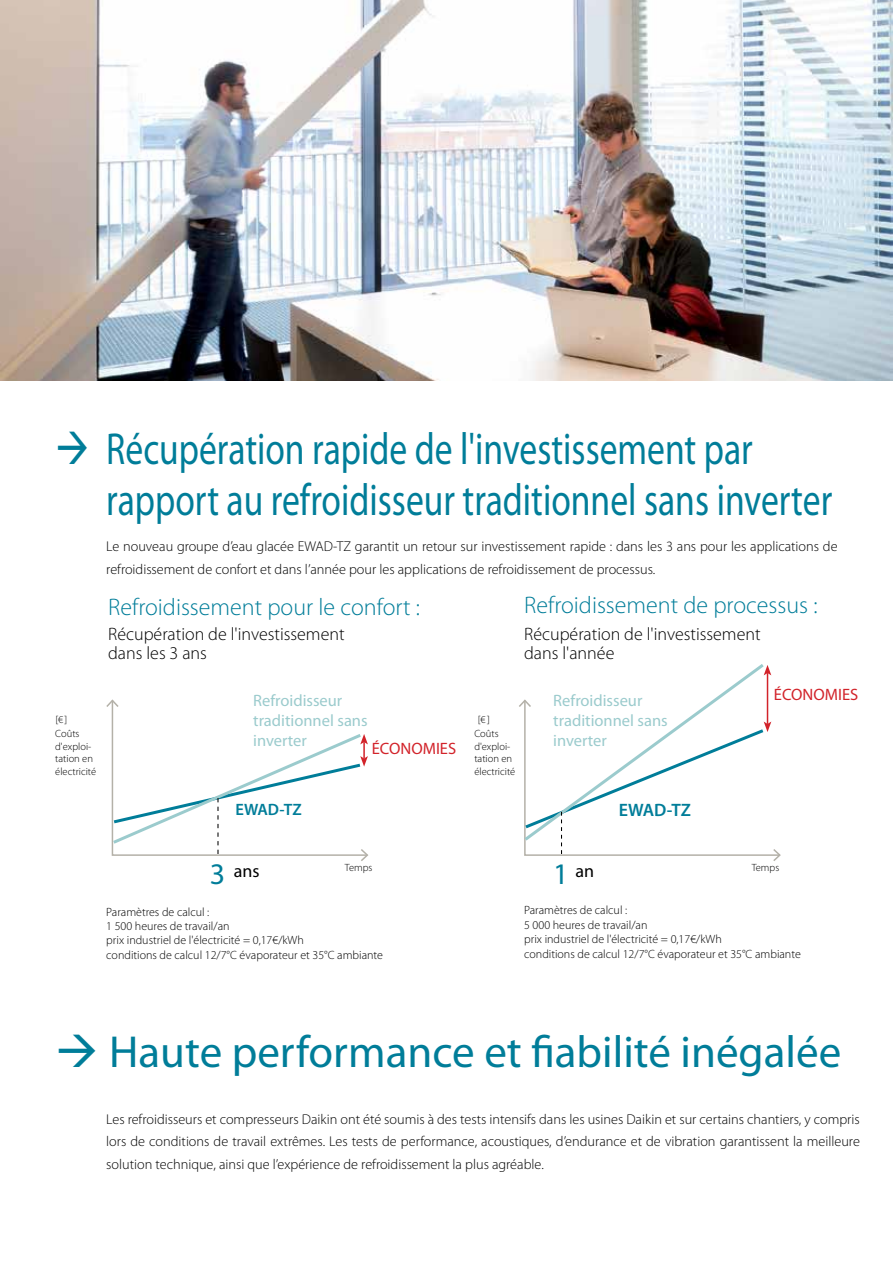
<style>
.page{position:relative;width:893px;height:1263px;background:#fff}
.page>*{position:absolute;margin:0;border:0;box-sizing:border-box;transform-origin:0 0}
.t1{font:45px/51px "Myriad Pro";color:#007d99;scale:.79 1}
.t2{font:45px "Myriad Pro";color:#007d99}
.t3{font:300 24px "Myriad Pro";color:#007d99}
.t4{font:300 18px/19.5px "Myriad Pro";color:#000}
.t5{font:18px "Myriad Pro";color:#000}
.t6{font:600 18px "Myriad Pro";color:#007d99}
.t7{font:16.5px/19.8px "Myriad Pro";color:#9bcbcd}
.t8{font:16.5px "Myriad Pro";color:#d2232a}
.t9{font:600 16.5px "Myriad Pro";color:#007d99}
.t10{font:300 14.25px/22.5px "Myriad Pro";color:#000;text-align:justify}
.t11{font:300 12px/14.4px "Myriad Pro";color:#000}
.t12{font:300 10.5px/12.6px "Myriad Pro";color:#000}
.s1{font-size:30px;color:#007d99}
</style>
<div class="page">
<img style="left:0;top:0;width:893px;height:381px">
<svg style="left:106px;top:699px;width:263px;height:162px"></svg>
<svg style="left:519px;top:664px;width:262px;height:197px"></svg>
<h1 class="t1" style="left:106px;top:425px;width:920px;text-indent:-51px">→ Récupération rapide de l'investissement par rapport au refroidisseur traditionnel sans inverter</h1>
<p class="t10" style="left:106px;top:536px;width:733px">Le nouveau groupe d’eau glacée EWAD-TZ garantit un retour sur investissement rapide : dans les 3 ans pour les applications de refroidissement de confort et dans l’année pour les applications de refroidissement de processus.</p>
<h2 class="t3" style="left:108px;top:593px;width:313px">Refroidissement pour le confort :</h2>
<p class="t4" style="left:108px;top:624px;width:238px">Récupération de l'investissement dans les 3 ans</p>
<h2 class="t3" style="left:524px;top:592px;width:295px">Refroidissement de processus :</h2>
<p class="t4" style="left:524px;top:624px;width:238px">Récupération de l'investissement dans l'année</p>
<p class="t7" style="left:253px;top:691px;width:116px">Refroidisseur traditionnel sans inverter</p>
<p class="t7" style="left:553px;top:691px;width:116px">Refroidisseur traditionnel sans inverter</p>
<p class="t12" style="left:55px;top:713px;width:14px">[€]</p>
<p class="t12" style="left:478px;top:713px;width:14px">[€]</p>
<p class="t12" style="left:55px;top:727px;width:42px">Coûts d'exploi&shy;tation en électricité</p>
<p class="t12" style="left:474px;top:727px;width:42px">Coûts d'exploi&shy;tation en électricité</p>
<p class="t8" style="left:372px;top:740px;width:86px">ÉCONOMIES</p>
<p class="t9" style="left:235px;top:800px;width:68px">EWAD-TZ</p>
<p class="t6" style="left:619px;top:800px;width:74px">EWAD-TZ</p>
<p class="t8" style="left:774px;top:685px;width:86px">ÉCONOMIES</p>
<p class="t5" style="left:210px;top:861px;width:51px"><span class="s1">3</span> ans</p>
<p class="t5" style="left:553px;top:861px;width:42px"><span class="s1">1</span> an</p>
<p class="t12" style="left:345px;top:862px;width:29px">Temps</p>
<p class="t12" style="left:752px;top:862px;width:29px">Temps</p>
<p class="t11" style="left:106px;top:905px;width:278px">Paramètres de calcul :<br>1 500 heures de travail/an<br>prix industriel de l'électricité = 0,17€/kWh<br>conditions de calcul 12/7°C évaporateur et 35°C ambiante</p>
<p class="t11" style="left:524px;top:903px;width:278px">Paramètres de calcul :<br>5 000 heures de travail/an<br>prix industriel de l'électricité = 0,17€/kWh<br>conditions de calcul 12/7°C évaporateur et 35°C ambiante</p>
<h1 class="t2" style="left:55px;top:1028px;width:787px">→ Haute performance et fiabilité inégalée</h1>
<p class="t10" style="left:106px;top:1108px;width:755px">Les refroidisseurs et compresseurs Daikin ont été soumis à des tests intensifs dans les usines Daikin et sur certains chantiers, y compris lors de conditions de travail extrêmes. Les tests de performance, acoustiques, d’endurance et de vibration garantissent la meilleure solution technique, ainsi que l’expérience de refroidissement la plus agréable.</p>
</div>
